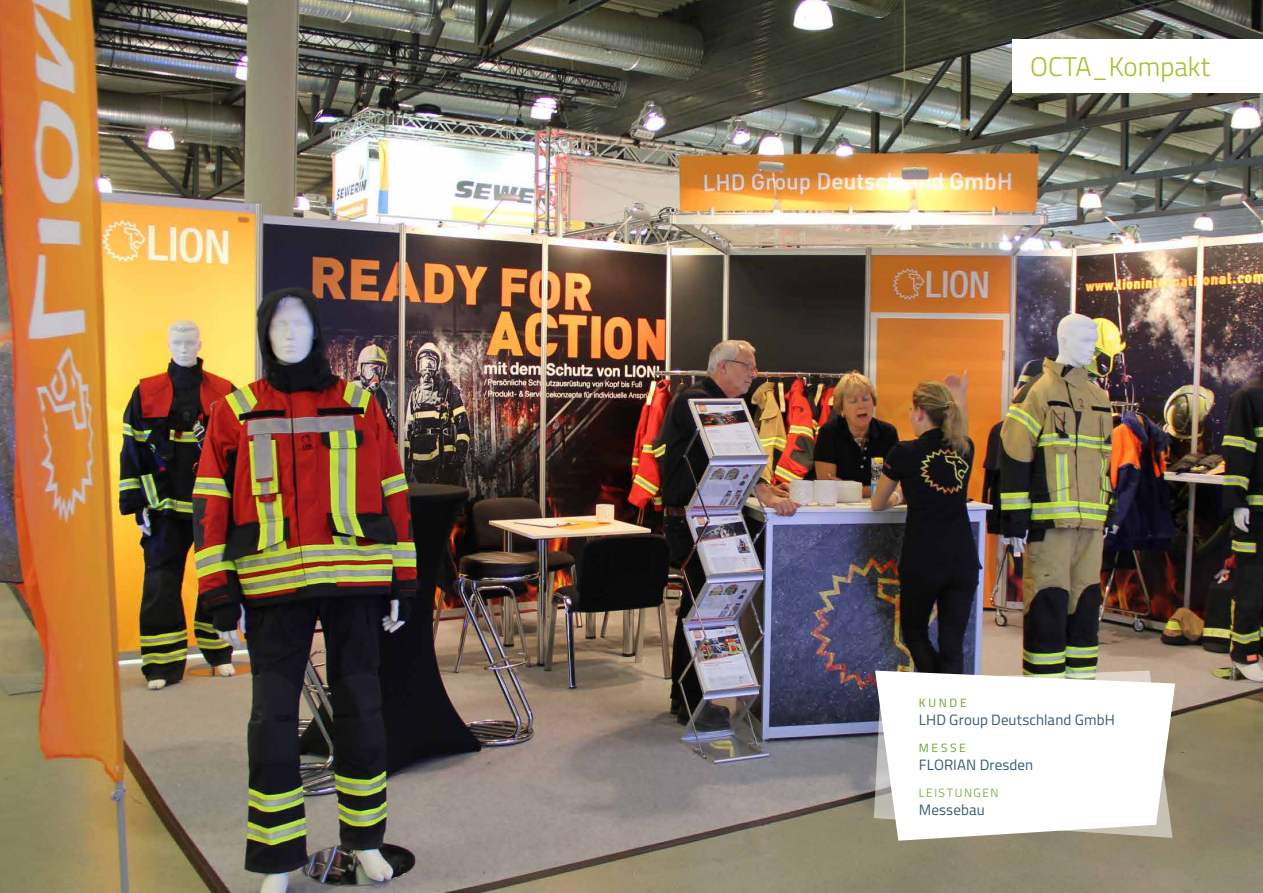
<style>
.page{position:relative;width:1263px;height:893px;background:#fff}
.page>*{position:absolute;margin:0;border:0;box-sizing:border-box;transform-origin:0 0}
.t1{font:300 27px "Titillium";color:#9dc22c}
.t2{font:15px "Titillium";letter-spacing:.005em;color:#395b73}
.t3{font:12px "Titillium";letter-spacing:.22em;color:#719e2d}
.t4{font:300 12px "Titillium";letter-spacing:.125em;color:#719e2d}
</style>
<div class="page">
<img style="left:0;top:0;width:1263px;height:893px">
<svg style="left:875px;top:671px;width:300px;height:170px"></svg>
<div style="left:1012px;top:39px;width:251px;height:54px;background:#fff"></div>
<h1 class="t1" style="left:1030px;top:47px;width:181px">OCTA_Kompakt</h1>
<p class="t3" style="left:919px;top:694px;width:49px">KUNDE</p>
<p class="t2" style="left:919px;top:709px;width:197px">LHD Group Deutschland GmbH</p>
<p class="t3" style="left:919px;top:739px;width:49px">MESSE</p>
<p class="t2" style="left:919px;top:753px;width:116px">FLORIAN Dresden</p>
<p class="t4" style="left:919px;top:784px;width:81px">LEISTUNGEN</p>
<p class="t2" style="left:919px;top:798px;width:67px">Messebau</p>
</div>
